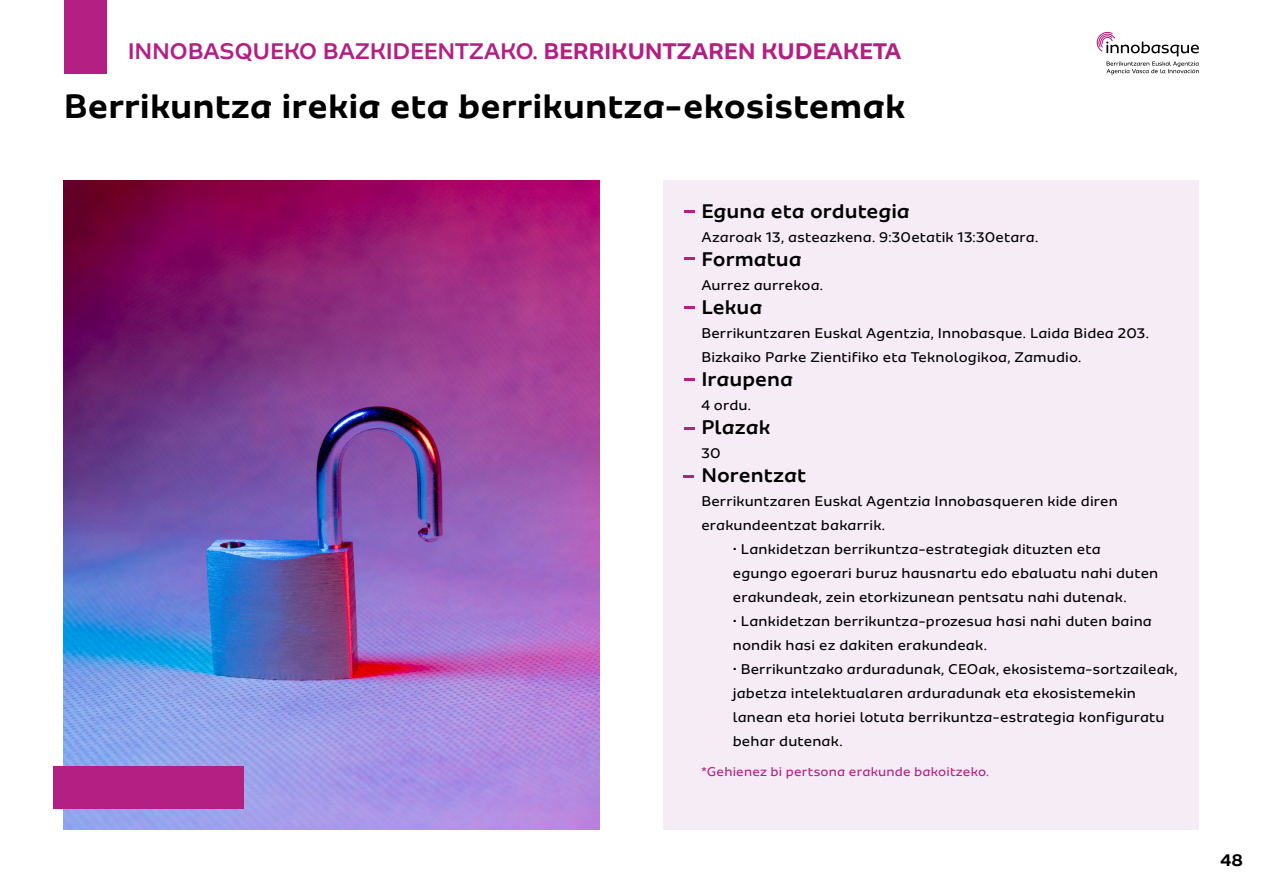
<style>
.page{position:relative;width:1263px;height:893px;background:#fff}
.page>*{position:absolute;margin:0;border:0;box-sizing:border-box;transform-origin:0 0}
.t1{font:700 36px "Sua";color:#000}
.t2{font:500 24px "Sua";letter-spacing:-.015em;color:#b31f83}
.t3{font:500 21px "Sua";color:#000}
.t4{font:700 18px "Sua";color:#000}
.t5{font:15px/24px "Sua";letter-spacing:.01em;color:#000}
.t6{font:13.5px "Sua";letter-spacing:.01em;color:#b31f83}
.s1{font-weight:700}
</style>
<div class="page">
<svg style="left:1097px;top:32px;width:102px;height:42px"></svg>
<div style="left:663px;top:180px;width:536px;height:649px;background:#f6ecf6"></div>
<div style="left:64px;top:0;width:42px;height:74px;background:#b31f83"></div>
<img style="left:64px;top:180px;width:536px;height:649px">
<svg style="left:684px;top:210px;width:11px;height:3px"></svg>
<svg style="left:684px;top:257px;width:11px;height:2px"></svg>
<svg style="left:684px;top:306px;width:11px;height:2px"></svg>
<svg style="left:685px;top:378px;width:10px;height:3px"></svg>
<svg style="left:685px;top:427px;width:10px;height:2px"></svg>
<svg style="left:683px;top:475px;width:11px;height:2px"></svg>
<div style="left:54px;top:766px;width:190px;height:43px;background:#b31f83"></div>
<h2 class="t2" style="left:128px;top:37px;width:775px">INNOBASQUEKO BAZKIDEENTZAKO. <span class="s1">BERRIKUNTZAREN KUDEAKETA</span></h2>
<h1 class="t1" style="left:64px;top:85px;width:843px">Berrikuntza irekia eta berrikuntza-ekosistemak</h1>
<h3 class="t3" style="left:701px;top:199px;width:210px">Eguna eta ordutegia</h3>
<p class="t5" style="left:701px;top:225px;width:338px">Azaroak 13, asteazkena. 9:30etatik 13:30etara.</p>
<h3 class="t3" style="left:701px;top:247px;width:102px">Formatua</h3>
<p class="t5" style="left:701px;top:273px;width:123px">Aurrez aurrekoa.</p>
<h3 class="t3" style="left:701px;top:295px;width:62px">Lekua</h3>
<p class="t5" style="left:701px;top:321px;width:449px">Berrikuntzaren Euskal Agentzia, Innobasque. Laida Bidea 203.<br>Bizkaiko Parke Zientifiko eta Teknologikoa, Zamudio.</p>
<h3 class="t3" style="left:701px;top:367px;width:93px">Iraupena</h3>
<p class="t5" style="left:701px;top:393px;width:51px">4 ordu.</p>
<h3 class="t3" style="left:701px;top:415px;width:71px">Plazak</h3>
<p class="t5" style="left:701px;top:441px;width:21px">30</p>
<h3 class="t3" style="left:701px;top:463px;width:106px">Norentzat</h3>
<p class="t5" style="left:701px;top:489px;width:418px">Berrikuntzaren Euskal Agentzia Innobasqueren kide diren erakundeentzat bakarrik.</p>
<p class="t5" style="left:733px;top:537px;width:427px">• Lankidetzan berrikuntza-estrategiak dituzten eta egungo egoerari buruz hausnartu edo ebaluatu nahi duten erakundeak, zein etorkizunean pentsatu nahi dutenak.</p>
<p class="t5" style="left:733px;top:609px;width:421px">• Lankidetzan berrikuntza-prozesua hasi nahi duten baina nondik hasi ez dakiten erakundeak.</p>
<p class="t5" style="left:733px;top:657px;width:446px">• Berrikuntzako arduradunak, CEOak, ekosistema-sortzaileak, jabetza intelektualaren arduradunak eta ekosistemekin lanean eta horiei lotuta berrikuntza-estrategia konfiguratu behar dutenak.</p>
<p class="t6" style="left:701px;top:764px;width:289px">*Gehienez bi pertsona erakunde bakoitzeko.</p>
<p class="t4" style="left:1220px;top:850px;width:24px">48</p>
</div>
